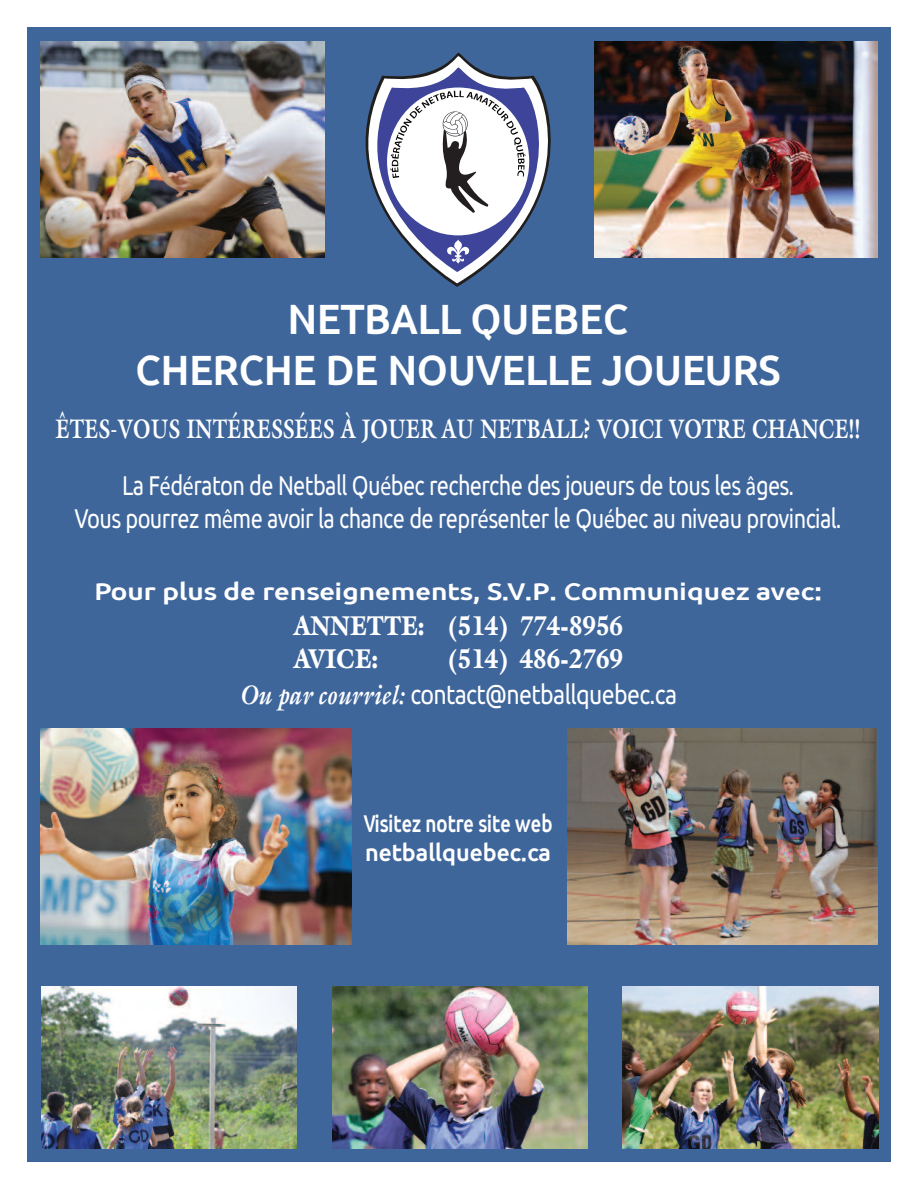
<style>
.page{position:relative;width:918px;height:1188px;background:#fff}
.page>*{position:absolute;margin:0;border:0;box-sizing:border-box;transform-origin:0 0}
.t1{font:700 condensed 42px/50.4px "Earthbound";color:#fff;text-align:center}
.t2{font:900 27.45px/32.8px "Galliard Std";color:#fff;scale:.85 1}
.t3{font:27px/32.4px "Earthbound";color:#fff;text-align:center;scale:.8 1}
.t4{font:700 27px "Galliard Std";color:#fff;scale:.75 1}
.t5{font:27px "Earthbound";color:#fff;scale:.85 1}
.t6{font:700 condensed 24px "Earthbound";color:#fff;scale:1.2 1}
.t7{font:700 condensed 24px/28.8px "Earthbound";color:#fff;scale:.8 1}
.s1{font-family:"Myriad Pro"}
.s2{font-family:"Galliard Std";font-weight:700;font-style:italic}
</style>
<div class="page">
<div style="left:27px;top:27px;width:864px;height:1134px;background:#3f669b"></div>
<svg style="left:323px;top:56px;width:156px;height:227px"></svg>
<svg style="left:336px;top:68px;width:215px;height:204px"></svg>
<div style="left:387px;top:88px;width:142px;height:147px;background:#fff;border-radius:50%"></div>
<svg style="left:447px;top:239px;width:22px;height:25px"></svg>
<svg style="left:390px;top:91px;width:136px;height:123px"></svg>
<img style="left:332px;top:986px;width:256px;height:162px">
<img style="left:41px;top:986px;width:256px;height:162px">
<img style="left:623px;top:986px;width:255px;height:162px">
<img style="left:41px;top:41px;width:283px;height:216px">
<img style="left:595px;top:41px;width:283px;height:216px">
<img style="left:567px;top:729px;width:311px;height:215px">
<img style="left:41px;top:729px;width:311px;height:215px">
<h1 class="t1" style="left:136px;top:297px;width:647px">NETBALL QUEBEC<br>CHERCHE DE NOUVELLE JOUEURS</h1>
<p class="t4" style="left:56px;top:413px;width:1075px">ÊTES-VOUS INTÉRESSÉES À JOUER AU NETBALL? VOICI VOTRE CHANCE!!</p>
<p class="t3" style="left:75px;top:471px;width:960px">La F<span class="s1">é</span>d<span class="s1">é</span>raton de Netball Qu<span class="s1">é</span>bec recherche des joueurs de tous les <span class="s1">â</span>ges.<br>Vous pourrez m<span class="s1">ê</span>me avoir la chance de repr<span class="s1">é</span>senter le Qu<span class="s1">é</span>bec au niveau provincial.</p>
<p class="t6" style="left:94px;top:581px;width:608px">Pour plus de renseignements, S.V.P. Communiquez avec:</p>
<p class="t2" style="left:294px;top:613px;width:389px">ANNETTE: (514) 774-8956<br>AVICE:</p>
<p class="t2" style="left:448px;top:646px;width:208px">(514) 486-2769</p>
<p class="t5" style="left:239px;top:683px;width:516px"><span class="s2">Ou par courriel:</span> contact@netballquebec.ca</p>
<p class="t7" style="left:364px;top:811px;width:237px">Visitez notre site web netballquebec.ca</p>
</div>
